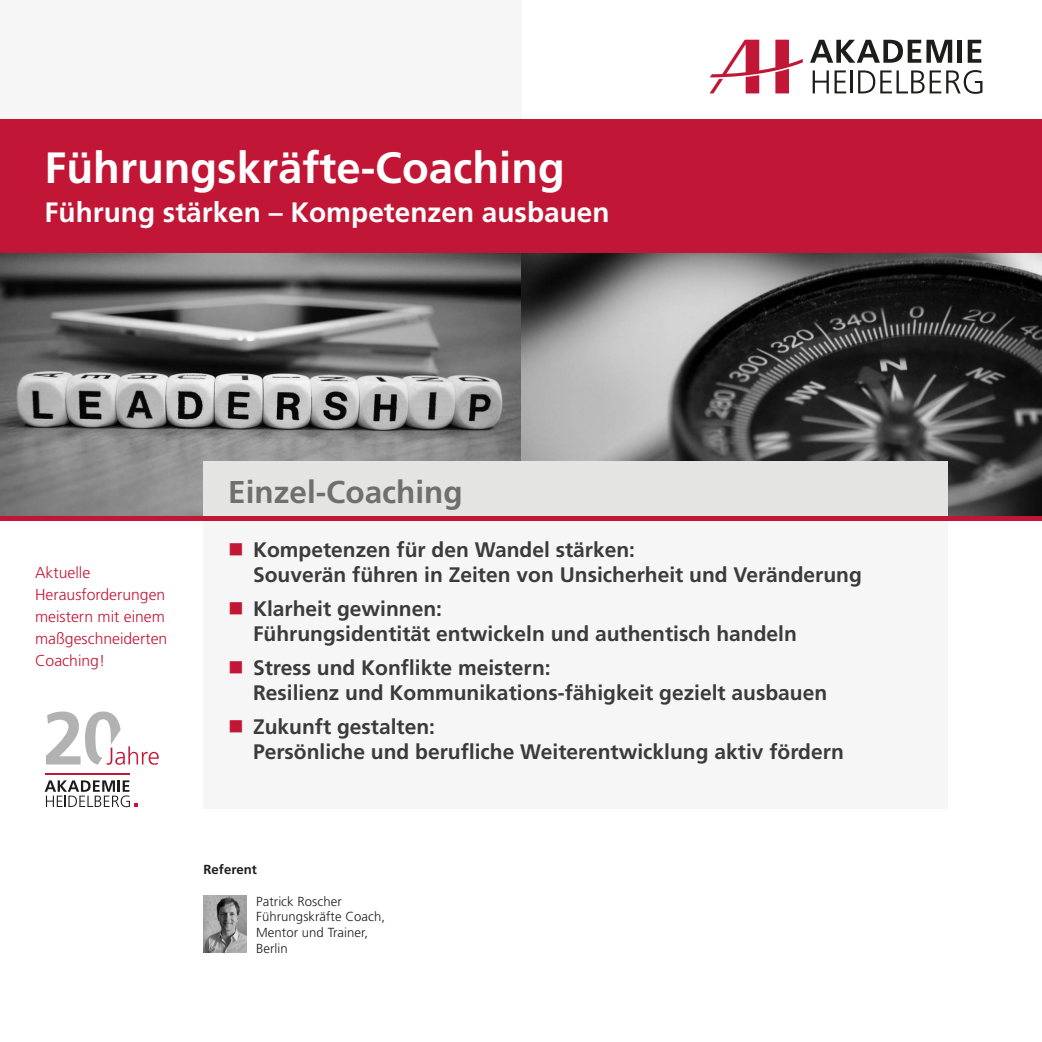
<style>
.page{position:relative;width:1042px;height:1042px;background:#fff}
.page>*{position:absolute;margin:0;border:0;box-sizing:border-box;transform-origin:0 0}
.t1{font:700 43.75px "Frutiger LT Pro";color:#fff}
.t2{font:700 31.5px "Frutiger LT Pro";color:#6f6f6e}
.t3{font:700 28px "Frutiger LT Pro";color:#fff}
.t4{font:700 21px/25.2px "Frutiger LT Pro";color:#3c3b3b}
.t5{font:300 15.75px/22.1px "Frutiger LT Pro";color:#c21636}
.t6{font:300 13.12px/15.8px "Frutiger LT Pro";letter-spacing:.005em;color:#1d1d1b}
.t7{font:700 13.12px "Frutiger LT Pro";letter-spacing:.005em;color:#1d1d1b}
</style>
<div class="page">
<div style="left:0;top:119px;width:1042px;height:134px;background:#c21636"></div>
<svg style="left:810px;top:40px;width:142px;height:23px"></svg>
<div style="left:957px;top:40px;width:5px;height:23px;background:#1d1d1b"></div>
<svg style="left:967px;top:40px;width:14px;height:23px"></svg>
<svg style="left:812px;top:70px;width:34px;height:23px"></svg>
<hr style="left:851px;top:70px;width:2px;height:23px;background:#1d1d1b">
<svg style="left:710px;top:40px;width:93px;height:53px"></svg>
<svg style="left:858px;top:70px;width:124px;height:24px"></svg>
<div style="left:0;top:0;width:521px;height:119px;background:#f6f6f6"></div>
<img style="left:0;top:253px;width:521px;height:263px">
<svg style="left:521px;top:253px;width:521px;height:263px;background:#5b5b5b"></svg>
<div style="left:203px;top:521px;width:744px;height:288px;background:#f6f6f6"></div>
<div style="left:203px;top:461px;width:744px;height:60px;background:#e4e4e3"></div>
<div style="left:0;top:516px;width:1042px;height:5px;background:#c21636"></div>
<img style="left:203px;top:896px;width:43px;height:57px">
<svg style="left:46px;top:711px;width:113px;height:54px"></svg>
<svg style="left:45px;top:780px;width:93px;height:27px"></svg>
<hr style="left:46px;top:773px;width:84px;height:1px;background:#c21636">
<h1 class="t1" style="left:45px;top:150px;width:522px">Führungskräfte-Coaching</h1>
<h3 class="t3" style="left:45px;top:201px;width:566px">Führung stärken – Kompetenzen ausbauen</h3>
<p class="t5" style="left:35px;top:563px;width:134px">Aktuelle<br>Herausforderungen meistern mit einem maßgeschneiderten<br>Coaching!</p>
<h2 class="t2" style="left:228px;top:479px;width:236px">Einzel-Coaching</h2>
<p class="t4" style="left:253px;top:539px;width:610px">Kompetenzen für den Wandel stärken:<br>Souverän führen in Zeiten von Unsicherheit und Veränderung</p>
<p class="t4" style="left:253px;top:598px;width:545px">Klarheit gewinnen:<br>Führungsidentität entwickeln und authentisch handeln</p>
<p class="t4" style="left:253px;top:657px;width:576px">Stress und Konflikte meistern:<br>Resilienz und Kommunikations-fähigkeit gezielt ausbauen</p>
<p class="t4" style="left:253px;top:716px;width:592px">Zukunft gestalten:<br>Persönliche und berufliche Weiterentwicklung aktiv fördern</p>
<p class="t7" style="left:203px;top:863px;width:55px">Referent</p>
<p class="t6" style="left:256px;top:894px;width:130px">Patrick Roscher<br>Führungskräfte Coach,<br>Mentor und Trainer,<br>Berlin</p>
</div>
